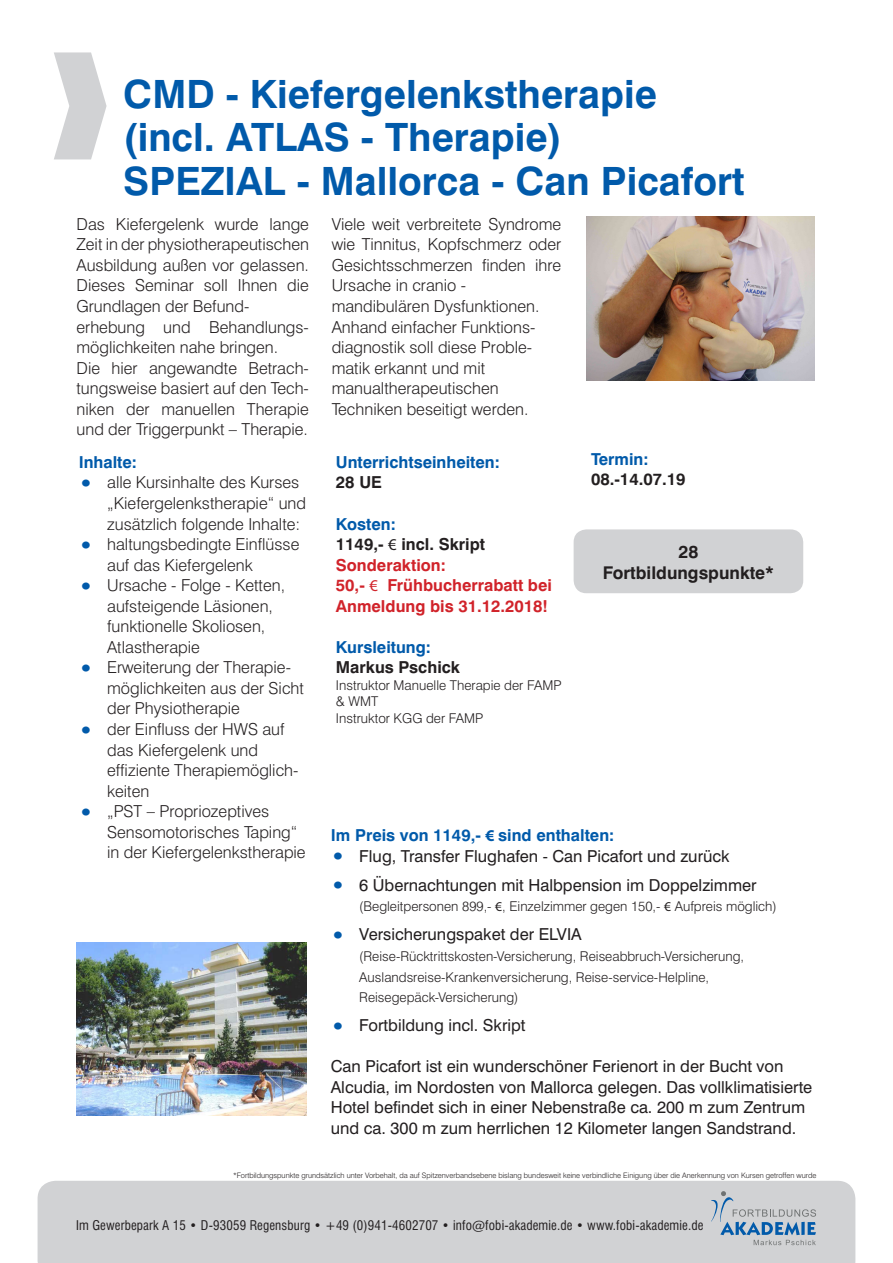
<style>
.page{position:relative;width:893px;height:1263px;background:#fff}
.page>*{position:absolute;margin:0;border:0;box-sizing:border-box;transform-origin:0 0}
.t1{font:700 39px "Swiss 721 BT";color:#015aaa}
.t2{font:700 17.55px "Swiss 721 BT";color:#231f20}
.t3{font:300 16.5px/20.5px "Swiss 721 BT";color:#231f20}
.t4{font:16.5px/20.5px "Swiss 721 BT";color:#231f20}
.t5{font:700 16.5px "Swiss 721 BT";color:#015aaa}
.t6{font:700 16.5px/20.5px "Swiss 721 BT";color:#231f20}
.t7{font:700 16.5px/20.5px "Swiss 721 BT";color:#d1232a}
.t8{font:300 13.5px/16.5px "Swiss 721 BT";color:#231f20}
.t9{font:condensed 13.05px "Swiss 721 BT";letter-spacing:.01em;color:#231f20}
.t10{font:300 7.5px "Swiss 721 BT";color:#231f20}
.s1{color:#015aaa}
.s2{font-family:"Myriad Pro";font-weight:400}
.s3{font-family:"Mix";font-weight:400;font-size:34.5px;color:#015aaa}
.s4{font-family:"Myriad Pro"}
.s5{font-family:"Mix";font-size:34.5px;color:#015aaa}
</style>
<div class="page">
<div style="left:38px;top:1181px;width:817px;height:82px;background:#d1d2d4"></div>
<svg style="left:711px;top:1191px;width:105px;height:54px;background:#b2bec9"></svg>
<img style="left:76px;top:942px;width:230px;height:173px">
<img style="left:587px;top:216px;width:228px;height:164px">
<div style="left:574px;top:529px;width:229px;height:64px;background:#d1d2d4;border-radius:13px"></div>
<p class="t1" style="left:123px;top:70px;width:535px">CMD - Kiefergelenkstherapie</p>
<p class="t1" style="left:123px;top:114px;width:440px">(incl. ATLAS - Therapie)</p>
<p class="t1" style="left:123px;top:157px;width:623px">SPEZIAL - Mallorca - Can Picafort</p>
<p class="t3" style="left:77px;top:213px;width:234px;text-align:justify">Das Kiefergelenk wurde lange Zeit in der physiotherapeutischen Ausbildung außen vor gelassen.<br>Dieses Seminar soll Ihnen die Grundlagen der Befund-</p>
<p class="t3" style="left:77px;top:316px;width:234px">erhebung und Behandlungs&shy;möglichkeiten nahe bringen.</p>
<p class="t3" style="left:77px;top:357px;width:234px;text-align:justify">Die hier angewandte Betrach&shy;tungsweise basiert auf den Tech&shy;niken der manuellen Therapie und der Triggerpunkt – Therapie.</p>
<p class="t3" style="left:332px;top:213px;width:231px;text-align:justify">Viele weit verbreitete Syndrome wie Tinnitus, Kopfschmerz oder Gesichtsschmerzen finden ihre Ursache in cranio -</p>
<p class="t3" style="left:332px;top:296px;width:209px">mandibulären Dysfunktionen.</p>
<p class="t3" style="left:332px;top:316px;width:205px">Anhand einfacher Funktions-</p>
<p class="t3" style="left:332px;top:337px;width:202px">diagnostik soll diese Proble-</p>
<p class="t3" style="left:332px;top:357px;width:155px">matik erkannt und mit</p>
<p class="t3" style="left:332px;top:378px;width:169px">manualtherapeutischen</p>
<p class="t3" style="left:332px;top:398px;width:198px">Techniken beseitigt werden.</p>
<p class="t5" style="left:336px;top:452px;width:165px">Unterrichtseinheiten:</p>
<p class="t6" style="left:336px;top:472px;width:48px">28 UE</p>
<p class="t6" style="left:336px;top:513px;width:151px"><span class="s1">Kosten:<br></span>1149,- <span class="s2">€</span> incl. Skript</p>
<p class="t7" style="left:336px;top:554px;width:111px">Sonderaktion:</p>
<p class="t7" style="left:336px;top:575px;width:218px">50,- <span class="s2">€</span> Frühbucherrabatt bei<br>Anmeldung bis 31.12.2018!</p>
<p class="t6" style="left:336px;top:636px;width:126px"><span class="s1">Kursleitung:<br></span>Markus Pschick</p>
<p class="t8" style="left:336px;top:677px;width:227px">Instruktor Manuelle Therapie der FAMP &amp; WMT</p>
<p class="t8" style="left:336px;top:710px;width:149px">Instruktor KGG der FAMP</p>
<p class="t5" style="left:591px;top:449px;width:59px">Termin:</p>
<p class="t6" style="left:591px;top:469px;width:96px">08.-14.07.19</p>
<p class="t5" style="left:79px;top:452px;width:60px">Inhalte:</p>
<p class="t3" style="left:107px;top:472px;width:200px;text-indent:-28px"><span class="s3">•</span> alle Kursinhalte des Kurses „Kiefergelenkstherapie“ und zusätzlich folgende Inhalte:</p>
<p class="t3" style="left:107px;top:534px;width:194px;text-indent:-28px"><span class="s3">•</span> haltungsbedingte Einflüsse auf das Kiefergelenk</p>
<p class="t3" style="left:79px;top:575px;width:208px"><span class="s3">•</span> Ursache - Folge - Ketten,</p>
<p class="t3" style="left:107px;top:595px;width:167px">aufsteigende Läsionen,</p>
<p class="t3" style="left:107px;top:616px;width:160px">funktionelle Skoliosen,</p>
<p class="t3" style="left:107px;top:636px;width:94px">Atlastherapie</p>
<p class="t3" style="left:107px;top:657px;width:198px;text-indent:-28px"><span class="s3">•</span> Erweiterung der Therapie&shy;möglichkeiten aus der Sicht der Physiotherapie</p>
<p class="t3" style="left:79px;top:719px;width:207px"><span class="s3">•</span> der Einfluss der HWS auf</p>
<p class="t3" style="left:107px;top:739px;width:152px">das Kiefergelenk und</p>
<p class="t3" style="left:107px;top:760px;width:193px">effiziente Therapiemöglich-</p>
<p class="t3" style="left:107px;top:780px;width:44px">keiten</p>
<p class="t3" style="left:79px;top:801px;width:192px"><span class="s3">•</span> „PST – Propriozeptives</p>
<p class="t3" style="left:107px;top:821px;width:200px">Sensomotorisches Taping“ in der Kiefergelenkstherapie</p>
<p class="t2" style="left:678px;top:541px;width:21px">28</p>
<p class="t2" style="left:603px;top:562px;width:173px">Fortbildungspunkte*</p>
<p class="t5" style="left:331px;top:825px;width:285px">Im Preis von 1149,- <span class="s4">€</span> sind enthalten:</p>
<p class="t4" style="left:331px;top:845px;width:400px"><span class="s5">•</span> Flug, Transfer Flughafen - Can Picafort und zurück</p>
<p class="t4" style="left:331px;top:874px;width:427px"><span class="s5">•</span> 6 Übernachtungen mit Halbpension im Doppelzimmer</p>
<p class="t8" style="left:359px;top:898px;width:419px">(Begleitpersonen 899,- <span class="s2">€</span>, Einzelzimmer gegen 150,- <span class="s2">€</span> Aufpreis möglich)</p>
<p class="t4" style="left:331px;top:924px;width:252px"><span class="s5">•</span> Versicherungspaket der ELVIA</p>
<p class="t8" style="left:359px;top:948px;width:386px">(Reise-Rücktrittskosten-Versicherung, Reiseabbruch-Versicherung,</p>
<p class="t8" style="left:359px;top:968px;width:351px">Auslandsreise-Krankenversicherung, Reise-service-Helpline,</p>
<p class="t8" style="left:359px;top:989px;width:161px">Reisegepäck-Versicherung)</p>
<p class="t4" style="left:331px;top:1015px;width:196px"><span class="s5">•</span> Fortbildung incl. Skript</p>
<p class="t4" style="left:331px;top:1056px;width:454px">Can Picafort ist ein wunderschöner Ferienort in der Bucht von</p>
<p class="t4" style="left:331px;top:1076px;width:483px">Alcudia, im Nordosten von Mallorca gelegen. Das vollklimatisierte<br>Hotel befindet sich in einer Nebenstraße ca. 200 m zum Zentrum und ca. 300 m zum herrlichen 12 Kilometer langen Sandstrand.</p>
<p class="t10" style="left:233px;top:1170px;width:585px">*Fortbildungspunkte grundsätzlich unter Vorbehalt, da auf Spitzenverbandsebene bislang bundesweit keine verbindliche Einigung über die Anerkennung von Kursen getroffen wurde</p>
<p class="t9" style="left:76px;top:1217px;width:629px">Im Gewerbepark A 15 • D-93059 Regensburg • +49 (0)941-4602707 • info@fobi-akademie.de • www.fobi-akademie.de</p>
</div>
